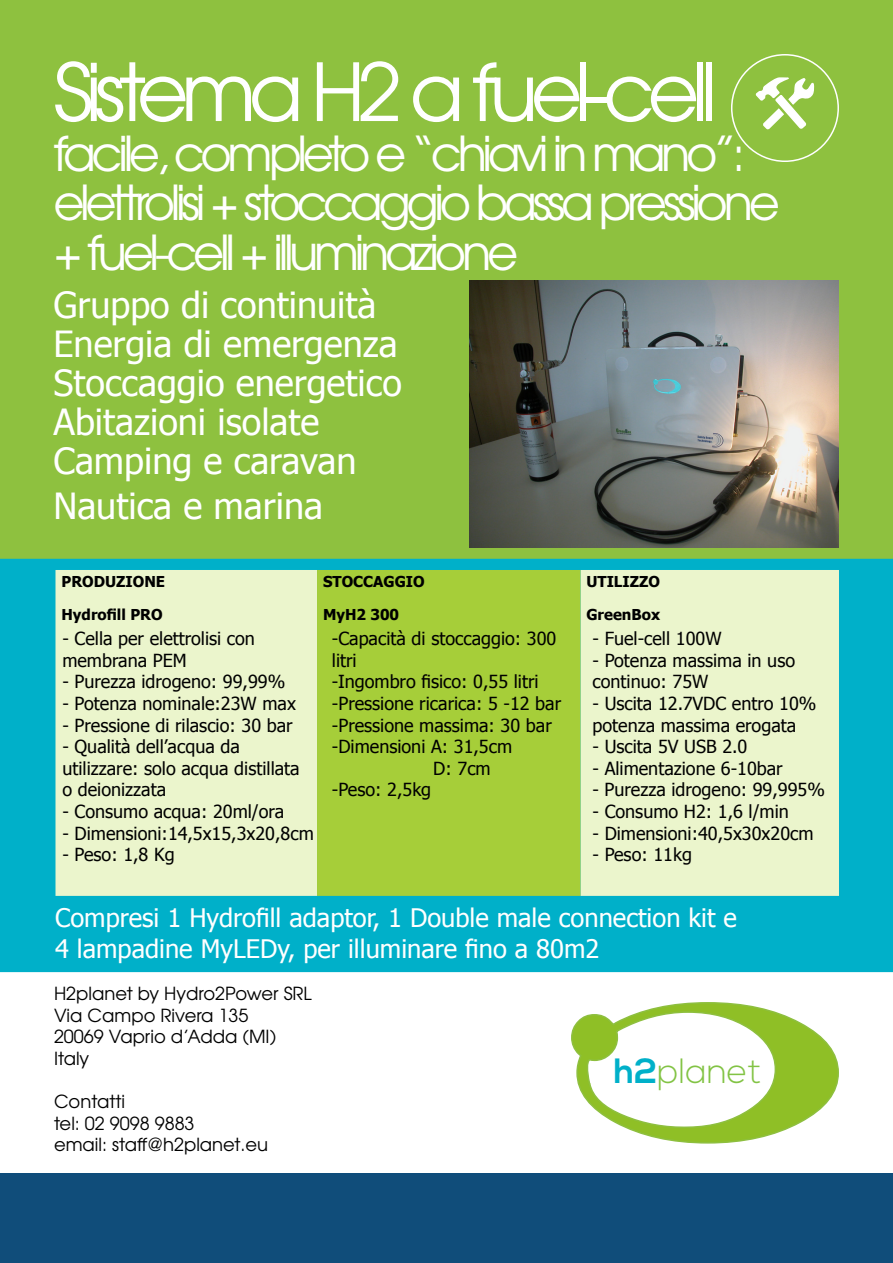
<style>
.page{position:relative;width:893px;height:1263px;background:#fff}
.page>*{position:absolute;margin:0;border:0;box-sizing:border-box;transform-origin:0 0}
.t1{font:79.5px "Te X Gyre Adventor";letter-spacing:-.09em;color:#fff}
.t2{font:48px/49.5px "Te X Gyre Adventor";letter-spacing:-.09em;color:#fff}
.t3{font:36px/39px "Tahoma";color:#fff}
.t4{font:300 35.1px "Nexa";color:#82c344}
.t5{font:25.5px/30.6px "Tahoma";color:#fff}
.t6{font:18px/21.6px "Tahoma";color:#000}
.t7{font:18px/21.6px "Te X Gyre Adventor";color:#000}
.t8{font:700 15px "Tahoma";color:#000}
.s1{font-weight:700;color:#00b0c9}
</style>
<div class="page">
<svg style="left:571px;top:1002px;width:268px;height:142px"></svg>
<div style="left:0;top:0;width:893px;height:559px;background:#8ec13f"></div>
<div style="left:0;top:559px;width:893px;height:413px;background:#00b0c9"></div>
<div style="left:731px;top:54px;width:108px;height:108px;border:2px solid #fff;border-radius:50%"></div>
<svg style="left:756px;top:76px;width:59px;height:55px"></svg>
<div style="left:0;top:1173px;width:893px;height:90px;background:#104d7a"></div>
<div style="left:56px;top:570px;width:783px;height:326px;background:#ebf5cc"></div>
<div style="left:317px;top:570px;width:263px;height:326px;background:#a6ce39"></div>
<img style="left:470px;top:280px;width:368px;height:268px">
<h1 class="t1" style="left:53px;top:29px;width:665px">Sistema H2 a fuel-cell</h1>
<h2 class="t2" style="left:53px;top:125px;width:728px">facile, completo e “chiavi in mano”: elettrolisi + stoccaggio bassa pressione + fuel-cell + illuminazione</h2>
<h3 class="t3" style="left:53px;top:284px;width:350px">Gruppo di continuità<br>Energia di emergenza<br>Stoccaggio energetico<br>Abitazioni isolate<br>Camping e caravan</h3>
<h3 class="t3" style="left:53px;top:485px;width:271px">Nautica e marina</h3>
<p class="t8" style="left:62px;top:571px;width:105px">PRODUZIONE</p>
<p class="t8" style="left:323px;top:571px;width:103px">STOCCAGGIO</p>
<p class="t8" style="left:586px;top:571px;width:75px">UTILIZZO</p>
<p class="t8" style="left:62px;top:604px;width:103px">Hydrofill PRO</p>
<p class="t8" style="left:323px;top:604px;width:78px">MyH2 300</p>
<p class="t8" style="left:586px;top:604px;width:75px">GreenBox</p>
<p class="t6" style="left:62px;top:627px;width:194px">- Cella per elettrolisi con membrana PEM</p>
<p class="t6" style="left:62px;top:670px;width:224px">- Purezza idrogeno: 99,99%</p>
<p class="t6" style="left:62px;top:692px;width:235px">- Potenza nominale:23W max</p>
<p class="t6" style="left:62px;top:713px;width:232px">- Pressione di rilascio: 30 bar</p>
<p class="t6" style="left:62px;top:735px;width:239px">- Qualità dell’acqua da utilizzare: solo acqua distillata o deionizzata</p>
<p class="t6" style="left:62px;top:800px;width:223px">- Consumo acqua: 20ml/ora</p>
<p class="t6" style="left:62px;top:821px;width:253px">- Dimensioni:14,5x15,3x20,8cm</p>
<p class="t6" style="left:62px;top:843px;width:114px">- Peso: 1,8 Kg</p>
<p class="t6" style="left:332px;top:627px;width:226px">-Capacità di stoccaggio: 300</p>
<p class="t6" style="left:332px;top:649px;width:26px">litri</p>
<p class="t6" style="left:332px;top:670px;width:208px">-Ingombro fisico: 0,55 litri</p>
<p class="t6" style="left:332px;top:692px;width:231px">-Pressione ricarica: 5 -12 bar</p>
<p class="t6" style="left:332px;top:713px;width:221px">-Pressione massima: 30 bar</p>
<p class="t6" style="left:332px;top:735px;width:182px">-Dimensioni A: 31,5cm</p>
<p class="t6" style="left:433px;top:757px;width:59px">D: 7cm</p>
<p class="t6" style="left:332px;top:778px;width:101px">-Peso: 2,5kg</p>
<p class="t6" style="left:592px;top:627px;width:131px">- Fuel-cell 100W</p>
<p class="t6" style="left:592px;top:649px;width:204px">- Potenza massima in uso continuo: 75W</p>
<p class="t6" style="left:592px;top:692px;width:226px">- Uscita 12.7VDC entro 10% potenza massima erogata</p>
<p class="t6" style="left:592px;top:735px;width:156px">- Uscita 5V USB 2.0</p>
<p class="t6" style="left:592px;top:757px;width:192px">- Alimentazione 6-10bar</p>
<p class="t6" style="left:592px;top:778px;width:234px">- Purezza idrogeno: 99,995%</p>
<p class="t6" style="left:592px;top:800px;width:198px">- Consumo H2: 1,6 l/min</p>
<p class="t6" style="left:592px;top:821px;width:223px">- Dimensioni:40,5x30x20cm</p>
<p class="t6" style="left:592px;top:843px;width:101px">- Peso: 11kg</p>
<h3 class="t5" style="left:55px;top:901px;width:683px">Compresi 1 Hydrofill adaptor, 1 Double male connection kit e<br>4 lampadine MyLEDy, per illuminare fino a 80m2</h3>
<p class="t7" style="left:54px;top:981px;width:259px">H2planet by Hydro2Power SRL<br>Via Campo Rivera 135<br>20069 Vaprio d’Adda (MI)<br>Italy</p>
<p class="t7" style="left:54px;top:1089px;width:216px">Contatti<br>tel: 02 9098 9883<br>email: staff@h2planet.eu</p>
<h3 class="t4" style="left:614px;top:1051px;width:149px"><span class="s1">h2</span>planet</h3>
</div>
